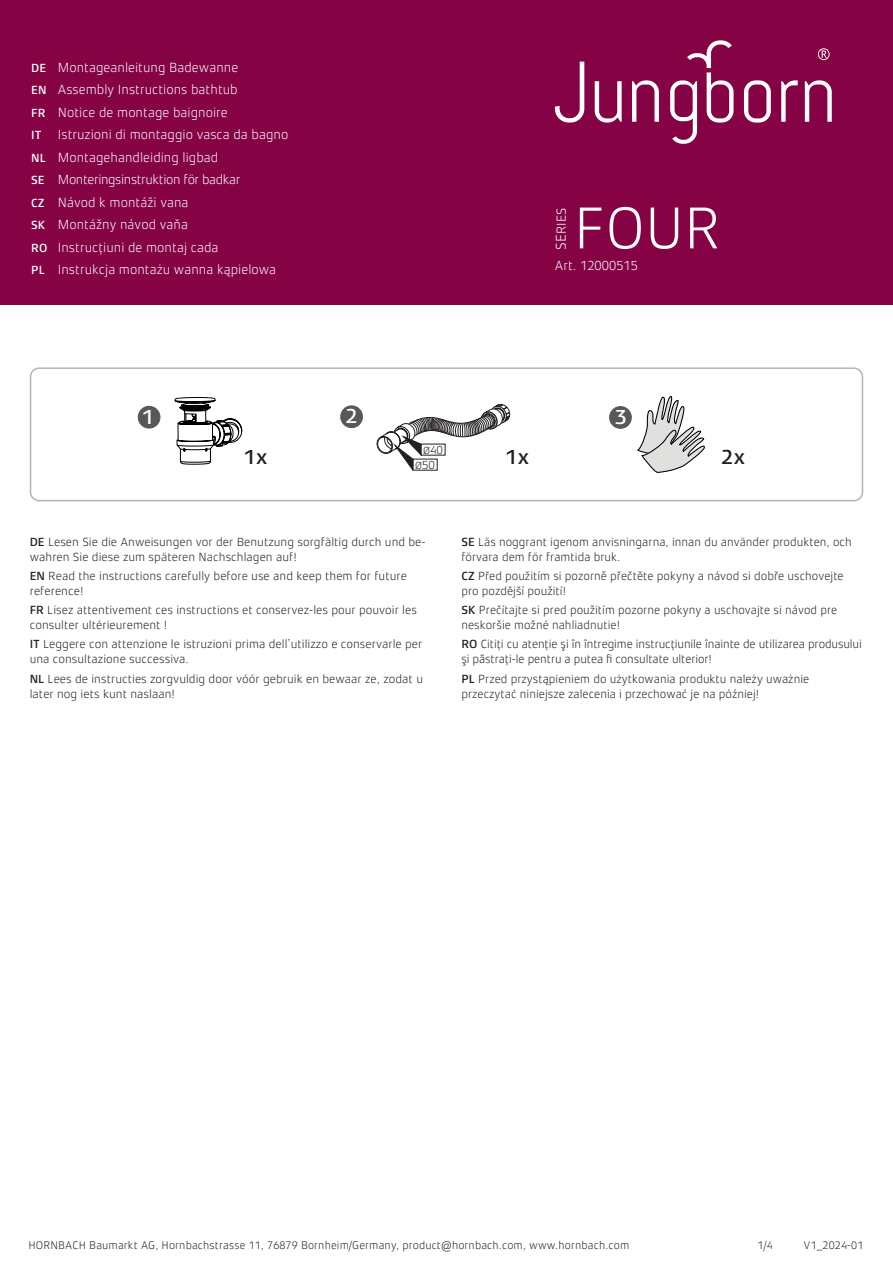
<style>
.page{position:relative;width:893px;height:1263px;background:#fff}
.page>*{position:absolute;margin:0;border:0;box-sizing:border-box;transform-origin:0 0}
.t1{font:300 60px "Xenois Sans Pro";color:#fff}
.t2{font:500 21px "Xenois Sans Pro";color:#231f20}
.t3{font:500 21px "Xenois Sans Pro";color:#fff}
.t4{font:300 13.5px "Xenois Sans Pro";color:#fff}
.t5{font:300 13.5px "Xenois Sans Pro";letter-spacing:-.03em;color:#fff}
.t6{font:300 13.35px "Xenois Sans Pro";color:#fff}
.t7{font:300 12px/15px "Xenois Sans Pro";color:#231f20}
.t8{font:300 11.25px "Xenois Sans Pro";letter-spacing:.01em;color:#231f20}
.s1{font-weight:500;font-size:12px}
.s2{font-size:14.4px}
.s3{font-size:10.5px}
.s4{font-weight:500}
</style>
<div class="page">
<div style="left:0;top:0;width:893px;height:305px;background:#850245"></div>
<svg style="left:555px;top:40px;width:277px;height:104px"></svg>
<div style="left:30px;top:367px;width:833px;height:134px;border:2px solid #b2b3b7;border-radius:9px"></div>
<svg style="left:637px;top:396px;width:68px;height:77px"></svg>
<svg style="left:376px;top:404px;width:135px;height:67px"></svg>
<div style="left:138px;top:406px;width:22px;height:22px;background:#57585a;border-radius:50%"></div>
<div style="left:138px;top:406px;width:22px;height:22px;border:1px solid #57585a;border-radius:50%"></div>
<div style="left:341px;top:406px;width:21px;height:22px;background:#57585a;border-radius:50%"></div>
<div style="left:340px;top:406px;width:23px;height:22px;border:1px solid #57585a;border-radius:50%"></div>
<div style="left:610px;top:407px;width:21px;height:21px;background:#57585a;border-radius:50%"></div>
<div style="left:609px;top:406px;width:23px;height:23px;border:1px solid #57585a;border-radius:50%"></div>
<svg style="left:174px;top:397px;width:69px;height:68px"></svg>
<p class="t4" style="left:31px;top:60px;width:209px"><span class="s1">DE</span> Montageanleitung Badewanne</p>
<p class="t4" style="left:31px;top:82px;width:208px"><span class="s1">EN</span> Assembly Instructions bathtub</p>
<p class="t4" style="left:31px;top:105px;width:198px"><span class="s1">FR</span> Notice de montage baignoire</p>
<p class="t4" style="left:31px;top:127px;width:259px"><span class="s1">IT</span> Istruzioni di montaggio vasca da bagno</p>
<p class="t4" style="left:31px;top:150px;width:189px"><span class="s1">NL</span> Montagehandleiding ligbad</p>
<p class="t5" style="left:31px;top:172px;width:211px"><span class="s1">SE</span> Monteringsinstruktion för badkar</p>
<p class="t4" style="left:31px;top:195px;width:159px"><span class="s1">CZ</span> Návod k montáži vana</p>
<p class="t4" style="left:31px;top:217px;width:158px"><span class="s1">SK</span> Montážny návod vaňa</p>
<p class="t4" style="left:31px;top:240px;width:189px"><span class="s1">RO</span> Instrucţiuni de montaj cada</p>
<p class="t4" style="left:31px;top:262px;width:247px"><span class="s1">PL</span> Instrukcja montażu wanna kąpielowa</p>
<p class="t6" style="left:554px;top:250px;width:44px;rotate:-90deg"><span class="s2">SE</span>RIES</p>
<p class="t1" style="left:574px;top:194px;width:148px">FOUR</p>
<p class="t4" style="left:555px;top:258px;width:85px">Art. 12000515</p>
<p class="t3" style="left:142px;top:405px;width:14px">1</p>
<p class="t3" style="left:346px;top:404px;width:14px">2</p>
<p class="t3" style="left:615px;top:405px;width:14px">3</p>
<p class="t2" style="left:243px;top:445px;width:26px">1x</p>
<p class="t7" style="left:423px;top:442px;width:21px"><span class="s3">Ø</span>40</p>
<p class="t7" style="left:415px;top:457px;width:21px"><span class="s3">Ø</span>50</p>
<p class="t2" style="left:505px;top:445px;width:26px">1x</p>
<p class="t2" style="left:721px;top:445px;width:26px">2x</p>
<p class="t7" style="left:30px;top:534px;width:397px"><span class="s4">DE</span> Lesen Sie die Anweisungen vor der Benutzung sorgfältig durch und be&shy;wahren Sie diese zum späteren Nachschlagen auf!</p>
<p class="t7" style="left:30px;top:568px;width:379px"><span class="s4">EN</span> Read the instructions carefully before use and keep them for future reference!</p>
<p class="t7" style="left:30px;top:602px;width:389px"><span class="s4">FR</span> Lisez attentivement ces instructions et conservez-les pour pouvoir les consulter ultérieurement !</p>
<p class="t7" style="left:30px;top:637px;width:394px"><span class="s4">IT</span> Leggere con attenzione le istruzioni prima dell’utilizzo e conservarle per una consultazione successiva.</p>
<p class="t7" style="left:30px;top:671px;width:395px"><span class="s4">NL</span> Lees de instructies zorgvuldig door vóór gebruik en bewaar ze, zodat u later nog iets kunt naslaan!</p>
<p class="t7" style="left:461px;top:534px;width:392px"><span class="s4">SE</span> Läs noggrant igenom anvisningarna, innan du använder produkten, och förvara dem för framtida bruk.</p>
<p class="t7" style="left:461px;top:568px;width:384px"><span class="s4">CZ</span> Před použitím si pozorně přečtěte pokyny a návod si dobře uschovejte pro pozdější použití!</p>
<p class="t7" style="left:461px;top:602px;width:377px"><span class="s4">SK</span> Prečítajte si pred použitím pozorne pokyny a uschovajte si návod pre neskoršie možné nahliadnutie!</p>
<p class="t7" style="left:461px;top:637px;width:402px"><span class="s4">RO</span> Citiţi cu atenţie şi în întregime instrucţiunile înainte de utilizarea produsului şi păstraţi-le pentru a putea fi consultate ulterior!</p>
<p class="t7" style="left:461px;top:671px;width:349px"><span class="s4">PL</span> Przed przystąpieniem do użytkowania produktu należy uważnie przeczytać niniejsze zalecenia i przechować je na później!</p>
<p class="t8" style="left:28px;top:1239px;width:602px">HORNBACH Baumarkt AG, Hornbachstrasse 11, 76879 Bornheim/Germany, product@hornbach.com, www.hornbach.com</p>
<p class="t8" style="left:758px;top:1239px;width:17px">1/4</p>
<p class="t8" style="left:804px;top:1239px;width:61px">V1_2024-01</p>
</div>
